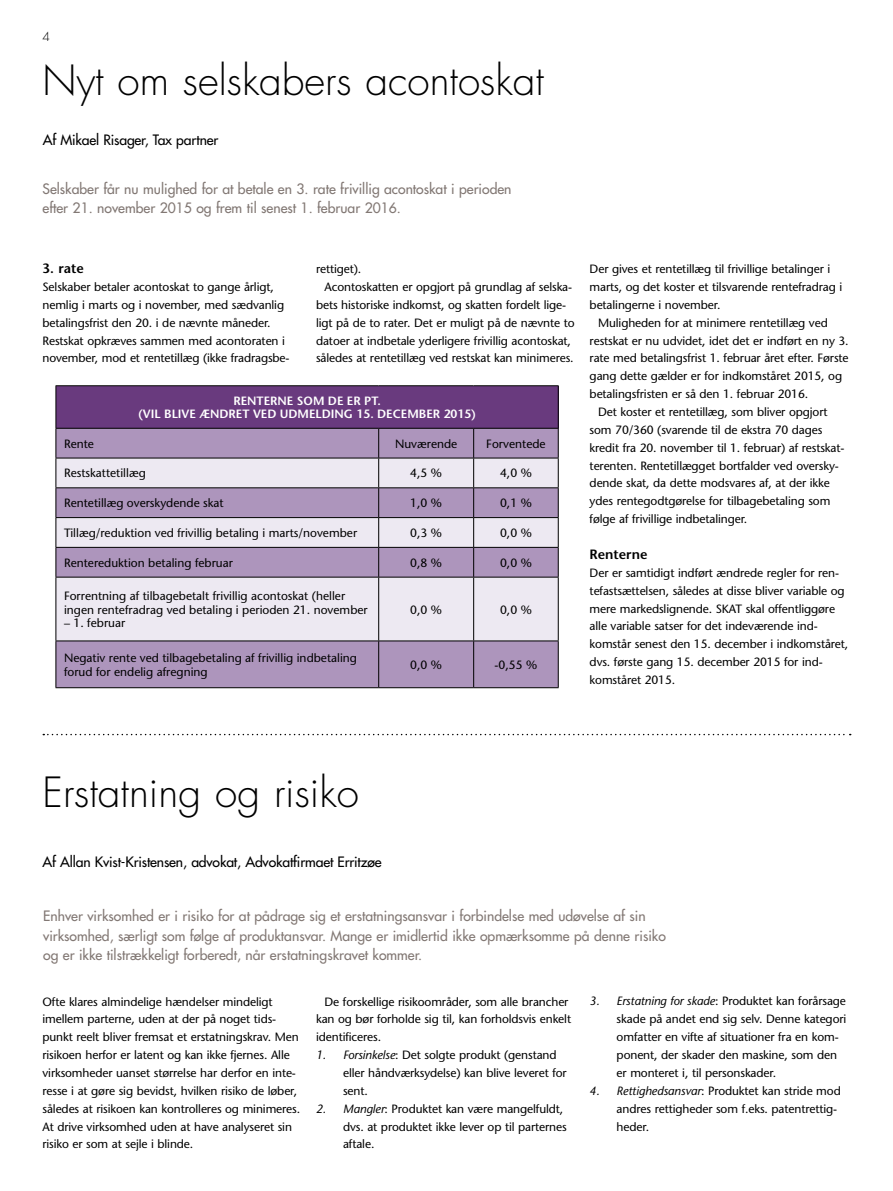
<style>
.page{position:relative;width:893px;height:1191px;background:#fff}
.page>*{position:absolute;margin:0;border:0;box-sizing:border-box;transform-origin:0 0}
.t1{font:300 40.5px "Futura";color:#000}
.t2{font:13.95px/19.5px "Futura";color:#827874}
.t3{font:13.95px "Futura";letter-spacing:-.01em;color:#000}
.t4{font:600 13.5px "Stone Sans";color:#000}
.t5{font:12px/17.9px "Stone Sans";letter-spacing:-.01em;color:#000}
.t6{font:600 12px/13.5px "Stone Sans";color:#fff;text-align:center}
.t7{font:300 12px "Futura";color:#000}
.s1{font-style:italic}
</style>
<div class="page">
<div style="left:56px;top:386px;width:502px;height:42px;background:#693a7e"></div>
<div style="left:57px;top:578px;width:501px;height:62px;background:#ede9f2"></div>
<div style="left:57px;top:641px;width:501px;height:46px;background:#ad95bc"></div>
<hr style="left:56px;top:385px;width:323px;height:1px;background:#000">
<hr style="left:379px;top:385px;width:95px;height:1px;background:#000">
<hr style="left:474px;top:385px;width:85px;height:1px;background:#000">
<hr style="left:56px;top:577px;width:323px;height:1px;background:#000">
<hr style="left:379px;top:577px;width:95px;height:1px;background:#000">
<hr style="left:474px;top:577px;width:85px;height:1px;background:#000">
<hr style="left:56px;top:640px;width:323px;height:1px;background:#000">
<hr style="left:379px;top:640px;width:95px;height:1px;background:#000">
<hr style="left:474px;top:640px;width:85px;height:1px;background:#000">
<hr style="left:56px;top:687px;width:323px;height:1px;background:#000">
<hr style="left:379px;top:687px;width:95px;height:1px;background:#000">
<hr style="left:474px;top:687px;width:85px;height:1px;background:#000">
<hr style="left:56px;top:386px;width:1px;height:42px;background:#000">
<hr style="left:56px;top:577px;width:1px;height:63px;background:#000">
<hr style="left:56px;top:641px;width:1px;height:46px;background:#000">
<hr style="left:558px;top:386px;width:1px;height:42px;background:#000">
<svg style="left:56px;top:428px;width:503px;height:149px;background:#beafc8"></svg>
<hr style="left:378px;top:577px;width:1px;height:63px;background:#000">
<hr style="left:473px;top:577px;width:1px;height:63px;background:#000">
<hr style="left:558px;top:577px;width:1px;height:63px;background:#000">
<hr style="left:378px;top:641px;width:1px;height:46px;background:#000">
<hr style="left:473px;top:641px;width:1px;height:46px;background:#000">
<hr style="left:558px;top:641px;width:1px;height:46px;background:#000">
<svg style="left:43px;top:734px;width:808px;height:1px"></svg>
<p class="t7" style="left:43px;top:29px;width:9px">4</p>
<h1 class="t1" style="left:43px;top:55px;width:503px">Nyt om selskabers acontoskat</h1>
<p class="t3" style="left:43px;top:131px;width:177px">Af Mikael Risager, Tax partner</p>
<p class="t2" style="left:43px;top:179px;width:471px">Selskaber får nu mulighed for at betale en 3. rate frivillig acontoskat i perioden efter 21. november 2015 og frem til senest 1. februar 2016.</p>
<p class="t4" style="left:43px;top:260px;width:43px">3. rate</p>
<p class="t5" style="left:43px;top:278px;width:249px">Selskaber betaler acontoskat to gange årligt, nemlig i marts og i november, med sædvanlig betalingsfrist den 20. i de nævnte måneder.<br>Restskat opkræves sammen med acontoraten i november, mod et rentetillæg (ikke fradragsbe-</p>
<p class="t5" style="left:316px;top:260px;width:47px">rettiget).</p>
<p class="t5" style="left:325px;top:278px;width:249px">Acontoskatten er opgjort på grundlag af selska-</p>
<p class="t5" style="left:316px;top:296px;width:252px">bets historiske indkomst, og skatten fordelt lige-</p>
<p class="t5" style="left:316px;top:313px;width:260px">ligt på de to rater. Det er muligt på de nævnte to</p>
<p class="t5" style="left:316px;top:331px;width:256px">datoer at indbetale yderligere frivillig acontoskat,</p>
<p class="t5" style="left:316px;top:349px;width:259px">således at rentetillæg ved restskat kan minimeres.</p>
<p class="t6" style="left:138px;top:394px;width:340px">RENTERNE SOM DE ER PT.<br>(VIL BLIVE ÆNDRET VED UDMELDING 15. DECEMBER 2015)</p>
<p class="t5" style="left:64px;top:434px;width:31px">Rente</p>
<p class="t5" style="left:395px;top:434px;width:64px">Nuværende</p>
<p class="t5" style="left:486px;top:434px;width:61px">Forventede</p>
<p class="t5" style="left:64px;top:464px;width:83px">Restskattetillæg</p>
<p class="t5" style="left:410px;top:464px;width:33px">4,5 %</p>
<p class="t5" style="left:500px;top:464px;width:33px">4,0 %</p>
<p class="t5" style="left:64px;top:494px;width:161px">Rentetillæg overskydende skat</p>
<p class="t5" style="left:410px;top:494px;width:33px">1,0 %</p>
<p class="t5" style="left:500px;top:494px;width:33px">0,1 %</p>
<p class="t5" style="left:64px;top:524px;width:295px">Tillæg/reduktion ved frivillig betaling i marts/november</p>
<p class="t5" style="left:410px;top:524px;width:33px">0,3 %</p>
<p class="t5" style="left:500px;top:524px;width:33px">0,0 %</p>
<p class="t5" style="left:64px;top:553px;width:170px">Rentereduktion betaling februar</p>
<p class="t5" style="left:410px;top:553px;width:33px">0,8 %</p>
<p class="t5" style="left:500px;top:553px;width:33px">0,0 %</p>
<p class="t5" style="left:64px;top:589px;width:305px;line-height:13.5px">Forrentning af tilbagebetalt frivillig acontoskat (heller ingen rentefradrag ved betaling i perioden 21. november</p>
<p class="t5" style="left:64px;top:614px;width:63px">– 1. februar</p>
<p class="t5" style="left:410px;top:600px;width:33px">0,0 %</p>
<p class="t5" style="left:500px;top:600px;width:33px">0,0 %</p>
<p class="t5" style="left:64px;top:651px;width:295px;line-height:13.5px">Negativ rente ved tilbagebetaling af frivillig indbetaling forud for endelig afregning</p>
<p class="t5" style="left:410px;top:656px;width:33px">0,0 %</p>
<p class="t5" style="left:495px;top:656px;width:44px">-0,55 %</p>
<p class="t5" style="left:590px;top:260px;width:254px">Der gives et rentetillæg til frivillige betalinger i marts, og det koster et tilsvarende rentefradrag i betalingerne i november.</p>
<p class="t5" style="left:598px;top:313px;width:231px">Muligheden for at minimere rentetillæg ved</p>
<p class="t5" style="left:590px;top:331px;width:261px">restskat er nu udvidet, idet det er indført en ny 3.</p>
<p class="t5" style="left:590px;top:349px;width:260px">rate med betalingsfrist 1. februar året efter. Første</p>
<p class="t5" style="left:590px;top:367px;width:254px">gang dette gælder er for indkomståret 2015, og</p>
<p class="t5" style="left:590px;top:385px;width:220px">betalingsfristen er så den 1. februar 2016.</p>
<p class="t5" style="left:598px;top:403px;width:231px">Det koster et rentetillæg, som bliver opgjort</p>
<p class="t5" style="left:590px;top:421px;width:234px">som 70/360 (svarende til de ekstra 70 dages</p>
<p class="t5" style="left:590px;top:438px;width:256px">kredit fra 20. november til 1. februar) af restskat-</p>
<p class="t5" style="left:590px;top:456px;width:251px">terenten. Rentetillægget bortfalder ved oversky-</p>
<p class="t5" style="left:590px;top:474px;width:242px">dende skat, da dette modsvares af, at der ikke</p>
<p class="t5" style="left:590px;top:492px;width:242px">ydes rentegodtgørelse for tilbagebetaling som</p>
<p class="t5" style="left:590px;top:510px;width:159px">følge af frivillige indbetalinger.</p>
<p class="t4" style="left:590px;top:546px;width:59px">Renterne</p>
<p class="t5" style="left:590px;top:563px;width:260px">Der er samtidigt indført ændrede regler for ren&shy;tefastsættelsen, således at disse bliver variable og mere markedslignende. SKAT skal offentliggøre alle variable satser for det indeværende ind&shy;komstår senest den 15. december i indkomståret, dvs. første gang 15. december 2015 for ind&shy;komståret 2015.</p>
<h1 class="t1" style="left:43px;top:767px;width:318px">Erstatning og risiko</h1>
<p class="t3" style="left:43px;top:853px;width:341px">Af Allan Kvist-Kristensen, advokat, Advokatfirmaet Erritzøe</p>
<p class="t2" style="left:43px;top:906px;width:624px">Enhver virksomhed er i risiko for at pådrage sig et erstatningsansvar i forbindelse med udøvelse af sin virksomhed, særligt som følge af produktansvar. Mange er imidlertid ikke opmærksomme på denne risiko og er ikke tilstrækkeligt forberedt, når erstatningskravet kommer.</p>
<p class="t5" style="left:43px;top:992px;width:259px">Ofte klares almindelige hændelser mindeligt imellem parterne, uden at der på noget tids&shy;punkt reelt bliver fremsat et erstatningskrav. Men risikoen herfor er latent og kan ikke fjernes. Alle virksomheder uanset størrelse har derfor en inte&shy;resse i at gøre sig bevidst, hvilken risiko de løber, således at risikoen kan kontrolleres og minimeres.<br>At drive virksomhed uden at have analyseret sin risiko er som at sejle i blinde.</p>
<p class="t5" style="left:316px;top:992px;width:257px;text-indent:9px">De forskellige risikoområder, som alle brancher kan og bør forholde sig til, kan forholdsvis enkelt identificeres.</p>
<p class="t5" style="left:343px;top:1046px;width:225px;text-indent:-27px"><span class="s1">1. Forsinkelse</span>: Det solgte produkt (genstand eller håndværksydelse) kan blive leveret for sent.</p>
<p class="t5" style="left:343px;top:1099px;width:225px;text-indent:-27px"><span class="s1">2. Mangler</span>: Produktet kan være mangelfuldt, dvs. at produktet ikke lever op til parternes aftale.</p>
<p class="t5" style="left:617px;top:992px;width:231px;text-indent:-27px"><span class="s1">3. Erstatning for skade</span>: Produktet kan forårsage skade på andet end sig selv. Denne kategori omfatter en vifte af situationer fra en kom&shy;ponent, der skader den maskine, som den er monteret i, til personskader.</p>
<p class="t5" style="left:617px;top:1081px;width:226px;text-indent:-27px"><span class="s1">4. Rettighedsansvar</span>: Produktet kan stride mod andres rettigheder som f.eks. patentrettig&shy;heder.</p>
</div>
